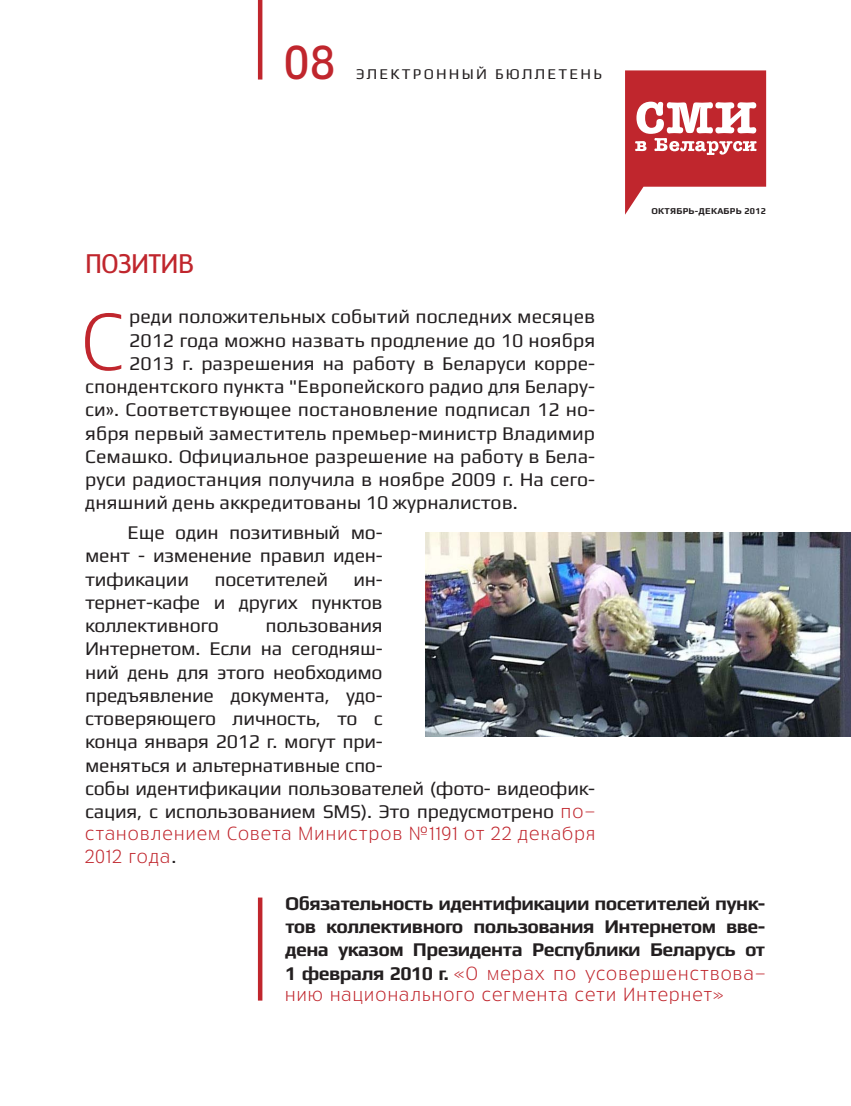
<style>
.page{position:relative;width:851px;height:1106px;background:#fff}
.page>*{position:absolute;margin:0;border:0;box-sizing:border-box;transform-origin:0 0}
.t1{font:300 76.2px "Truth CYR";color:#c0262d}
.t2{font:45px "Truth CYR";color:#c0262d}
.t3{font:25.5px "Truth CYR";letter-spacing:-.02em;color:#c0262d}
.t4{font:19.5px/23.2px "Play";color:#231f20;text-align:justify}
.t5{font:700 19.5px/23.2px "Play";letter-spacing:-.03em;color:#231f20;text-align:justify}
.t6{font:300 18px/23.2px "Truth CYR";letter-spacing:.07em;color:#c0262d}
.t7{font:15px "Play";letter-spacing:.15em;color:#231f20}
.t8{font:700 9px "Play";letter-spacing:.03em;color:#231f20}
.s1{font-family:"Truth CYR";font-weight:300;font-size:18px;color:#c0262d}
.s2{font-family:"Play";font-weight:400;font-size:19.5px;color:#231f20}
.s3{font-family:"Play";font-weight:700;font-size:19.5px;color:#231f20}
</style>
<div class="page">
<svg style="left:625px;top:70px;width:141px;height:145px"></svg>
<hr style="left:258px;top:0;width:4px;height:80px;background:#c0262d">
<img style="left:425px;top:532px;width:425px;height:204px">
<hr style="left:258px;top:897px;width:4px;height:103px;background:#c0262d">
<h3 class="t3" style="left:85px;top:248px;width:111px">ПОЗИТИВ</h3>
<h2 class="t2" style="left:284px;top:36px;width:52px">08</h2>
<p class="t7" style="left:356px;top:65px;width:247px">Электро нный Бюллетень</p>
<p class="t8" style="left:651px;top:206px;width:116px">Октябрь-декабрь 2012</p>
<h1 class="t1" style="left:81px;top:297px;width:44px">С</h1>
<p class="t4" style="left:129px;top:305px;width:467px">реди положительных событий последних месяцев</p>
<p class="t4" style="left:129px;top:328px;width:467px">2012 года можно назвать продление до 10 ноября</p>
<p class="t4" style="left:129px;top:351px;width:467px">2013 г. разрешения на работу в Беларуси корре-</p>
<p class="t4" style="left:85px;top:374px;width:511px">спондентского пункта "Европейского радио для Белару-</p>
<p class="t4" style="left:85px;top:398px;width:511px">си». Соответствующее постановление подписал 12 но-</p>
<p class="t4" style="left:85px;top:421px;width:511px">ября первый заместитель премьер-министр Владимир</p>
<p class="t4" style="left:85px;top:444px;width:511px">Семашко. Официальное разрешение на работу в Бела-</p>
<p class="t4" style="left:85px;top:467px;width:511px">руси радиостанция получила в ноябре 2009 г. На сего-</p>
<p class="t4" style="left:85px;top:491px;width:434px">дняшний день аккредитованы 10 журналистов.</p>
<p class="t4" style="left:85px;top:520px;width:299px;text-indent:43px">Еще один позитивный мо&shy;мент - изменение правил иден&shy;тификации</p>
<p class="t4" style="left:214px;top:567px;width:115px">посетителей</p>
<p class="t4" style="left:85px;top:567px;width:299px;text-indent:268px">ин&shy;тернет-кафе и других пунктов коллективного</p>
<p class="t4" style="left:85px;top:613px;width:511px;text-align:left;text-indent:180px">пользования<br>И нтернетом. Если на сегодняш-<br>ний день для этого необходимо<br>предъявление документа, удо-<br>стоверяющего личность, то с<br>конца января 2012 г. могут при-<br>меняться и альтернативные спо-<br>собы идентификации пользователей (фото- видеофик&shy;сация, с использованием SMS). Это предусмотрено <span class="s1">по-</span></p>
<p class="t6" style="left:85px;top:821px;width:511px">становлением Совета Министров №1191 от 22 декабря<br>2012 года<span class="s2">.</span></p>
<p class="t5" style="left:285px;top:891px;width:482px">Обязательность идентификации посетителей пунк&shy;тов коллективного пользования Интернетом вве&shy;дена указом Президента Республики Беларусь от</p>
<p class="t6" style="left:285px;top:962px;width:482px;line-height:21.6px"><span class="s3">1 февраля 2010 г.</span> «О мерах по усовершенствова&shy;нию национального сегмента сети И нтернет»</p>
</div>
